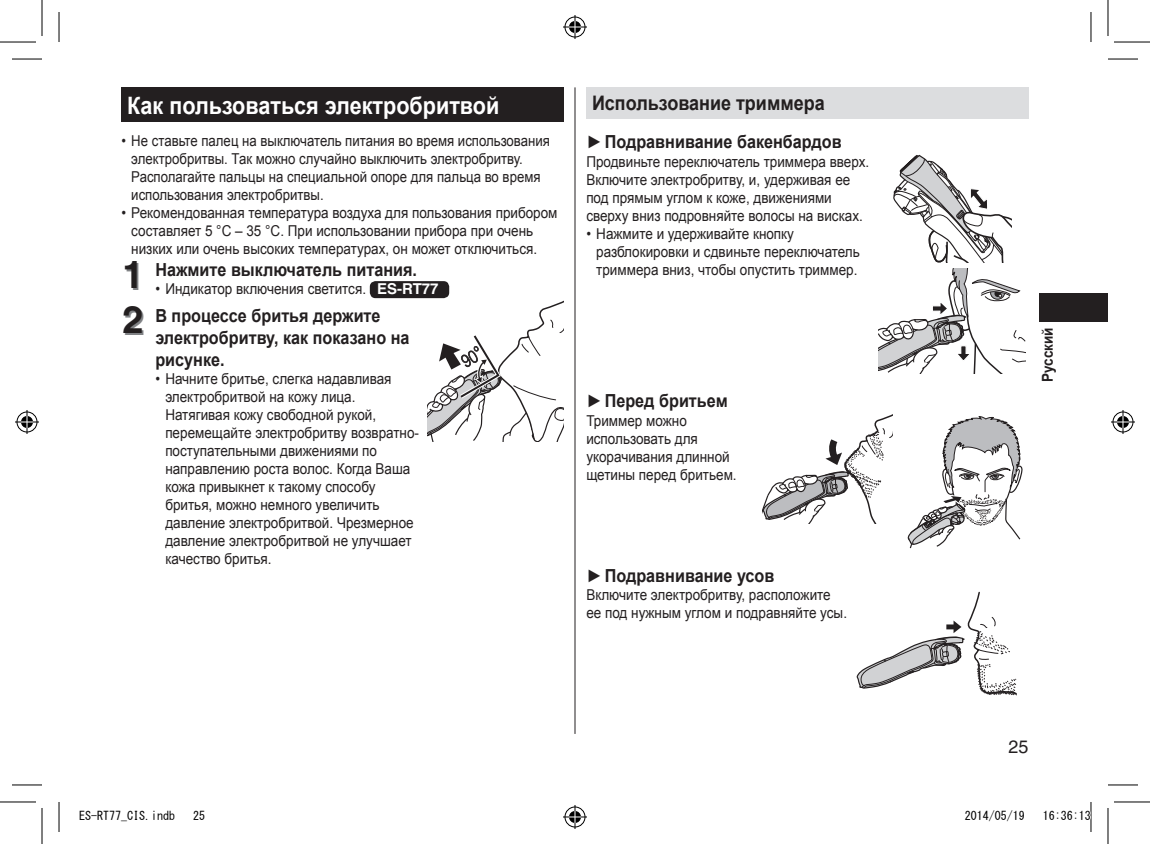
<style>
.page{position:relative;width:1150px;height:844px;background:#fff}
.page>*{position:absolute;margin:0;border:0;box-sizing:border-box;transform-origin:0 0}
.t1{font:700 24px "Arial";color:#fff;scale:.9 1}
.t2{font:700 20px "Arial";color:#231f20;scale:.9 1}
.t3{font:700 18px/22px "Arial";color:#231f20;scale:.9 1}
.t4{font:18px "Helvetica";color:#231f20}
.t5{font:15px/18px "Arial";color:#231f20;scale:.9 1}
.t6{font:15px/18px "Arial";color:#231f20;scale:.88 1}
.t7{font:700 15px "Arial";color:#231f20;scale:.9 1}
.t8{font:12px "MS Gothic";color:#000}
.s1{font-family:"Helvetica";font-size:38px}
.s2{font-family:"Helvetica";font-weight:700;color:#fff}
.s3{font-weight:400}
</style>
<div class="page">
<div style="left:1040px;top:293px;width:68px;height:29px;background:#231f20"></div>
<hr style="left:575px;top:87px;width:1px;height:647px;background:#231f20">
<div style="left:121px;top:87px;width:443px;height:35px;background:#231f20"></div>
<div style="left:370px;top:281px;width:79px;height:17px;background:#231f20;border-radius:6px"></div>
<svg style="left:428px;top:300px;width:136px;height:141px"></svg>
<div style="left:586px;top:87px;width:442px;height:32px;background:#dcdddf"></div>
<svg style="left:878px;top:155px;width:148px;height:218px"></svg>
<svg style="left:762px;top:414px;width:131px;height:110px"></svg>
<svg style="left:907px;top:416px;width:115px;height:133px"></svg>
<svg style="left:856px;top:591px;width:161px;height:105px"></svg>
<hr style="left:12px;top:59px;width:30px;height:1px;background:#000">
<hr style="left:1108px;top:59px;width:30px;height:1px;background:#000">
<hr style="left:12px;top:784px;width:30px;height:1px;background:#000">
<hr style="left:1108px;top:784px;width:30px;height:1px;background:#000">
<hr style="left:59px;top:12px;width:1px;height:30px;background:#000">
<hr style="left:59px;top:802px;width:1px;height:30px;background:#000">
<hr style="left:1090px;top:12px;width:1px;height:30px;background:#000">
<hr style="left:1090px;top:802px;width:1px;height:30px;background:#000">
<hr style="left:0;top:42px;width:36px;height:1px;background:#000">
<hr style="left:1114px;top:42px;width:36px;height:1px;background:#000">
<hr style="left:0;top:801px;width:36px;height:1px;background:#000">
<hr style="left:1114px;top:801px;width:36px;height:1px;background:#000">
<hr style="left:42px;top:0;width:1px;height:36px;background:#000">
<hr style="left:42px;top:808px;width:1px;height:36px;background:#000">
<hr style="left:1107px;top:0;width:1px;height:36px;background:#000">
<hr style="left:1107px;top:808px;width:1px;height:36px;background:#000">
<svg style="left:563px;top:15px;width:24px;height:24px"></svg>
<svg style="left:563px;top:805px;width:24px;height:24px"></svg>
<svg style="left:15px;top:410px;width:24px;height:24px"></svg>
<svg style="left:1111px;top:410px;width:24px;height:24px"></svg>
<svg style="left:1090px;top:809px;width:1px;height:12px"></svg>
<h1 class="t1" style="left:127px;top:89px;width:415px">Как пользоваться электробритвой</h1>
<p class="t6" style="left:131px;top:132px;width:477px;text-indent:-10px">• Не ставьте палец на выключатель питания во время использования электробритвы. Так можно случайно выключить электробритву.<br>Располагайте пальцы на специальной опоре для пальца во время использования электробритвы.</p>
<p class="t5" style="left:131px;top:204px;width:475px;text-indent:-10px">• Рекомендованная температура воздуха для пользования прибором составляет 5 °С – 35 °C. При использовании прибора при очень низких или очень высоких температурах, он может отключиться.</p>
<p class="t3" style="left:123px;top:259px;width:326px"><span class="s1">1</span> Нажмите выключатель питания.</p>
<p class="t5" style="left:155px;top:280px;width:316px">• Индикатор включения светится. <span class="s2">ES‑RT77</span></p>
<p class="t3" style="left:155px;top:305px;width:284px;text-indent:-33px"><span class="s1">2</span> В процессе бритья держите электробритву, как показано на рисунке.</p>
<p class="t5" style="left:165px;top:369px;width:283px;text-indent:-10px">• Начните бритье, слегка надавливая электробритвой на кожу лица.<br>Натягивая кожу свободной рукой, перемещайте электробритву возвратно&shy;поступательными движениями по направлению роста волос. Когда Ваша кожа привыкнет к такому способу бритья, можно немного увеличить давление электробритвой. Чрезмерное давление электробритвой не улучшает качество бритья.</p>
<h2 class="t2" style="left:592px;top:90px;width:260px">Использование триммера</h2>
<p class="t3" style="left:586px;top:131px;width:285px"><span class="s3">►</span>Подравнивание бакенбардов</p>
<p class="t5" style="left:586px;top:152px;width:316px">Продвиньте переключатель триммера вверх.<br>Включите электробритву, и, удерживая ее под прямым углом к коже, движениями сверху вниз подровняйте волосы на висках.</p>
<p class="t5" style="left:596px;top:224px;width:294px;text-indent:-10px">• Нажмите и удерживайте кнопку разблокировки и сдвиньте переключатель триммера вниз, чтобы опустить триммер.</p>
<p class="t3" style="left:586px;top:390px;width:159px"><span class="s3">►</span>Перед бритьем</p>
<p class="t5" style="left:586px;top:412px;width:169px">Триммер можно использовать для укорачивания длинной щетины перед бритьем.</p>
<p class="t3" style="left:586px;top:565px;width:211px"><span class="s3">►</span>Подравнивание усов</p>
<p class="t5" style="left:586px;top:586px;width:291px">Включите электробритву, расположите ее под нужным углом и подравняйте усы.</p>
<p class="t7" style="left:1038px;top:382px;width:62px;rotate:-90deg">Русский</p>
<p class="t4" style="left:1008px;top:736px;width:22px">25</p>
<p class="t8" style="left:79px;top:809px;width:97px">ES-RT77_CIS.indb</p>
<p class="t8" style="left:193px;top:809px;width:13px">25</p>
<p class="t8" style="left:965px;top:809px;width:61px">2014/05/19</p>
<p class="t8" style="left:1043px;top:809px;width:49px">16:36:13</p>
</div>
